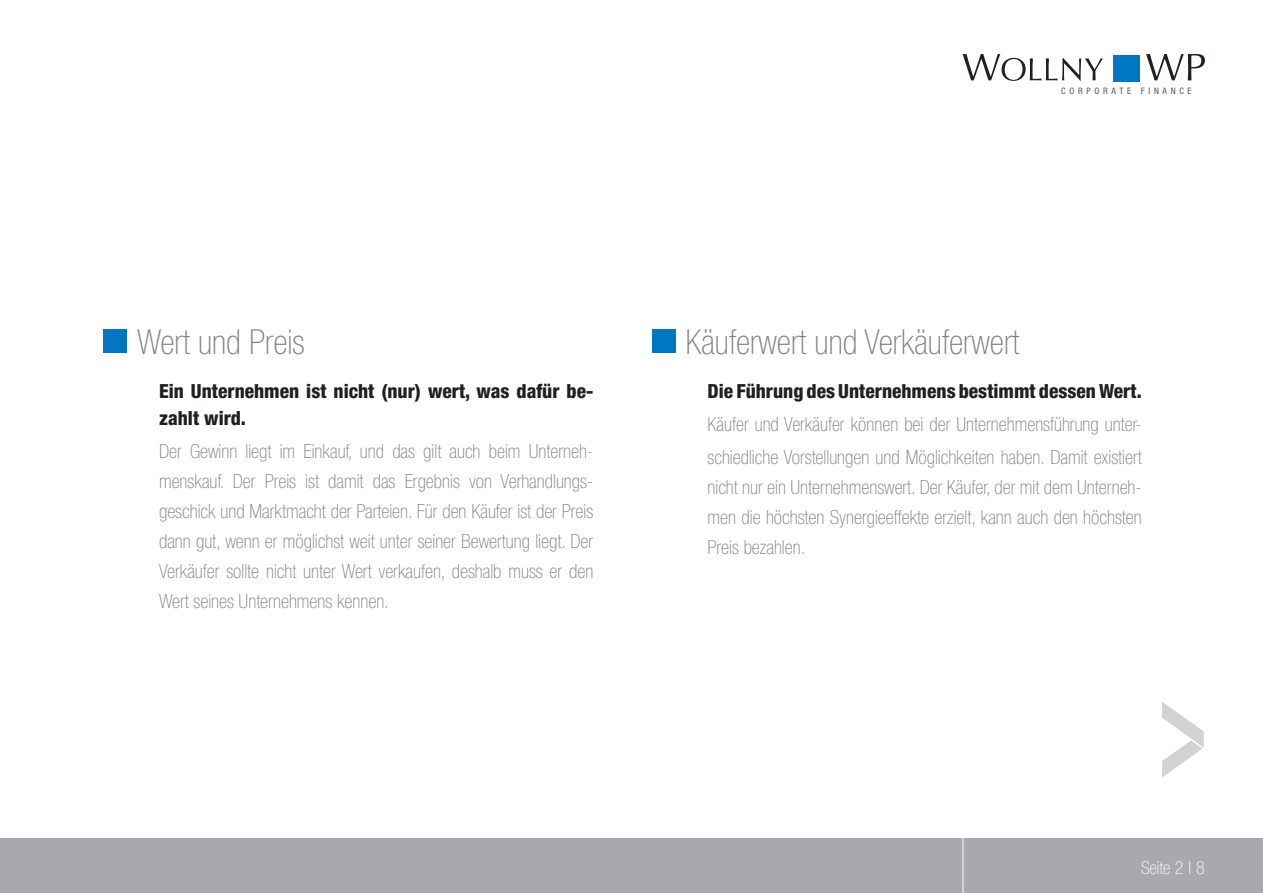
<style>
.page{position:relative;width:1263px;height:893px;background:#fff}
.page>*{position:absolute;margin:0;border:0;box-sizing:border-box;transform-origin:0 0}
.t1{font:100 condensed 34.5px "Helvetica Neue LT Std";color:#808285}
.t2{font:100 condensed 19.5px/30px "Helvetica Neue LT Std";color:#808285}
.t3{font:800 condensed 19.5px/27px "Helvetica Neue LT Std";color:#231f20}
.t4{font:100 condensed 18px "Helvetica Neue LT Std";color:#fff}
.t5{font:condensed 8.85px "Helvetica Neue LT Std";letter-spacing:.415em;color:#57585a}
</style>
<div class="page">
<div style="left:0;top:839px;width:1263px;height:54px;background:#a8a9ad"></div>
<hr style="left:963px;top:828px;width:1px;height:65px;background:#fff">
<div style="left:104px;top:329px;width:23px;height:24px;background:#0077c0"></div>
<div style="left:652px;top:329px;width:23px;height:24px;background:#0077c0"></div>
<svg style="left:963px;top:54px;width:140px;height:27px"></svg>
<svg style="left:1146px;top:54px;width:59px;height:26px"></svg>
<div style="left:1113px;top:55px;width:26px;height:26px;background:#0077c0"></div>
<svg style="left:1162px;top:702px;width:42px;height:75px"></svg>
<p class="t1" style="left:137px;top:322px;width:169px">Wert und Preis</p>
<p class="t3" style="left:159px;top:377px;width:436px">Ein Unternehmen ist nicht (nur) wert, was dafür be&shy;zahlt wird.</p>
<p class="t2" style="left:159px;top:436px;width:436px">Der Gewinn liegt im Einkauf, und das gilt auch beim Unterneh&shy;menskauf. Der Preis ist damit das Ergebnis von Verhandlungs-</p>
<p class="t2" style="left:159px;top:496px;width:436px;text-align:justify">geschick und Marktmacht der Parteien. Für den Käufer ist der Preis dann gut, wenn er möglichst weit unter seiner Bewertung liegt. Der Verkäufer sollte nicht unter Wert verkaufen, deshalb muss er den Wert seines Unternehmens kennen.</p>
<p class="t5" style="left:1061px;top:86px;width:132px">CORPORATE FINANCE</p>
<p class="t1" style="left:686px;top:322px;width:335px">Käuferwert und Verkäuferwert</p>
<p class="t3" style="left:707px;top:377px;width:436px">Die Führung des Unternehmens bestimmt dessen Wert.</p>
<p class="t2" style="left:707px;top:408px;width:436px;line-height:33px">Käufer und Verkäufer können bei der Unternehmensführung unter&shy;schiedliche Vorstellungen und Möglichkeiten haben. Damit existiert</p>
<p class="t2" style="left:707px;top:472px;width:436px;text-align:justify">nicht nur ein Unternehmenswert. Der Käufer, der mit dem Unterneh&shy;men die höchsten Synergieeffekte erzielt, kann auch den höchsten Preis bezahlen.</p>
<p class="t4" style="left:1141px;top:857px;width:65px">Seite 2 | 8</p>
</div>
